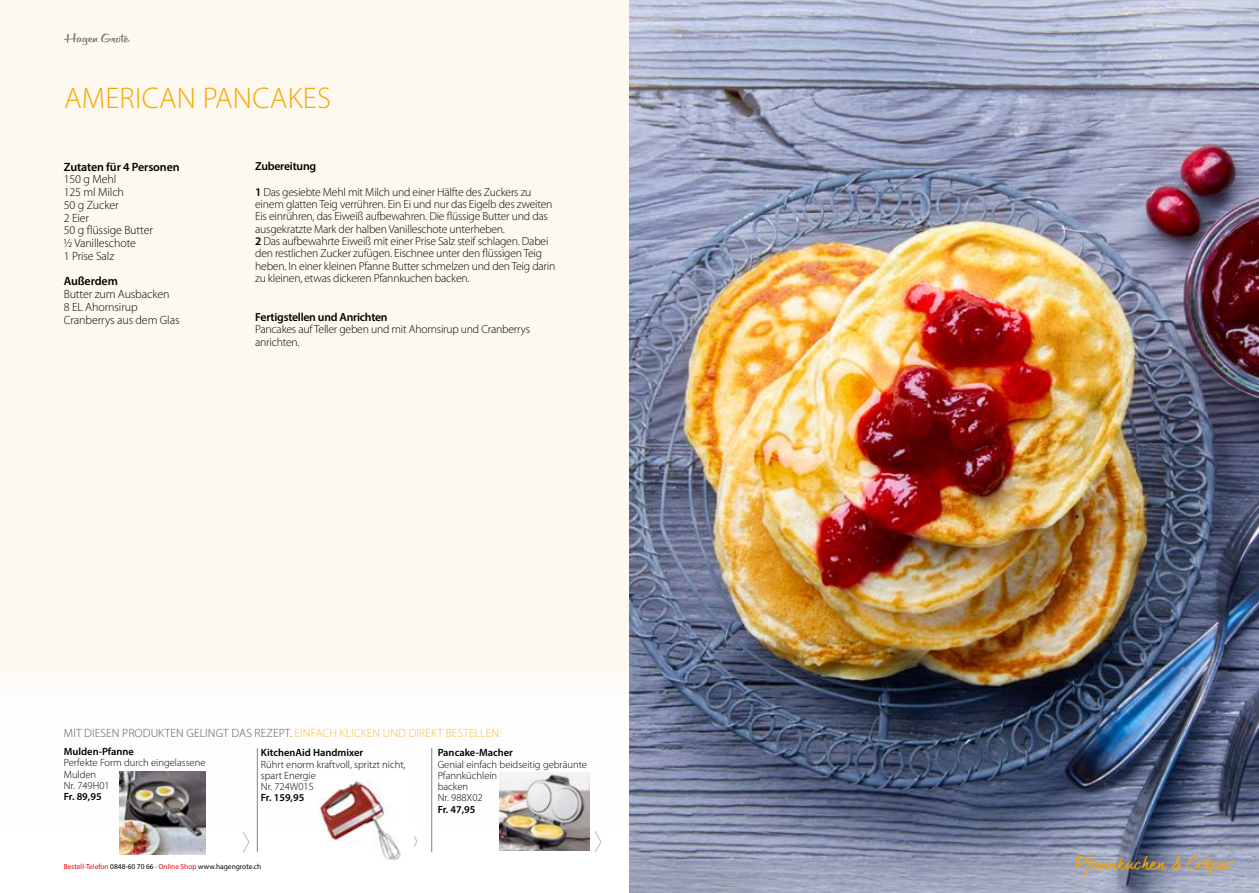
<style>
.page{position:relative;width:1259px;height:893px;background:#fff}
.page>*{position:absolute;margin:0;border:0;box-sizing:border-box;transform-origin:0 0}
.t1{font:300 30px "Myriad Pro";letter-spacing:.01em;color:#f7a600}
.t2{font:16.5px "dear Joe 6";letter-spacing:-.01em;color:#f7a600}
.t3{font:300 12px/12.8px "Myriad Pro";letter-spacing:-.01em;color:#000}
.t4{font:300 12px "Myriad Pro";letter-spacing:.01em;color:#575756}
.t5{font:600 12px "Myriad Pro";letter-spacing:-.01em;color:#000}
.t6{font:300 11.7px/12.3px "Myriad Pro";letter-spacing:-.02em;color:#000}
.t7{font:600 11.7px "Myriad Pro";letter-spacing:-.02em;color:#000}
.t8{font:300 10.5px/11.2px "Myriad Pro";color:#000}
.t9{font:600 10.5px "Myriad Pro";color:#000}
.t10{font:7.35px "Myriad Pro";color:#000}
.s1{font-weight:600}
.s2{color:#fab943}
.s3{color:#e30613}
</style>
<div class="page">
<div style="left:0;top:0;width:887px;height:893px;background:#fef9f0"></div>
<div style="left:0;top:663px;width:1259px;height:230px;background:#fff"></div>
<img style="left:629px;top:0;width:630px;height:893px">
<hr style="left:257px;top:748px;width:1px;height:104px;background:#7d8386">
<hr style="left:431px;top:748px;width:1px;height:104px;background:#7d8386">
<svg style="left:594px;top:831px;width:8px;height:22px"></svg>
<svg style="left:414px;top:835px;width:4px;height:13px"></svg>
<img style="left:499px;top:773px;width:90px;height:77px">
<svg style="left:242px;top:831px;width:8px;height:22px"></svg>
<img style="left:119px;top:772px;width:86px;height:82px">
<img style="left:319px;top:779px;width:82px;height:82px">
<svg style="left:64px;top:33px;width:66px;height:12px"></svg>
<h1 class="t1" style="left:64px;top:80px;width:269px">AMERICAN PANCAKES</h1>
<p class="t5" style="left:64px;top:159px;width:117px">Zutaten für 4 Personen</p>
<p class="t3" style="left:64px;top:173px;width:91px">150 g Mehl<br>125 ml Milch<br>50 g Zucker<br>2 Eier<br>50 g flüssige Butter ½ Vanilleschote<br>1 Prise Salz</p>
<p class="t5" style="left:64px;top:274px;width:56px">Außerdem</p>
<p class="t3" style="left:64px;top:288px;width:117px">Butter zum Ausbacken<br>8 EL Ahornsirup<br>Cranberrys aus dem Glas</p>
<p class="t6" style="left:255px;top:154px;width:278px;line-height:25.2px"><span class="s1">Zubereitung<br>1</span> Das gesiebte Mehl mit Milch und einer Hälfte des Zuckers zu</p>
<p class="t6" style="left:255px;top:198px;width:302px">einem glatten Teig verrühren. Ein Ei und nur das Eigelb des zweiten Eis einrühren, das Eiweiß aufbewahren. Die flüssige Butter und das ausgekratzte Mark der halben Vanilleschote unterheben.<br><span class="s1">2</span> Das aufbewahrte Eiweiß mit einer Prise Salz steif schlagen. Dabei den restlichen Zucker zufügen. Eischnee unter den flüssigen Teig heben. In einer kleinen Pfanne Butter schmelzen und den Teig darin zu kleinen, etwas dickeren Pfannkuchen backen.</p>
<p class="t7" style="left:255px;top:309px;width:134px">Fertigstellen und Anrichten</p>
<p class="t6" style="left:255px;top:323px;width:276px;line-height:12.8px">Pancakes auf Teller geben und mit Ahornsirup und Cranberrys anrichten.</p>
<p class="t4" style="left:64px;top:726px;width:439px">MIT DIESEN PRODUKTEN GELINGT DAS REZEPT. <span class="s2">EINFACH KLICKEN UND DIREKT BESTELLEN:</span></p>
<p class="t9" style="left:64px;top:745px;width:72px">Mulden-Pfanne</p>
<p class="t8" style="left:64px;top:757px;width:143px">Perfekte Form durch eingelassene<br>Mulden<br>Nr. 749H01</p>
<p class="t9" style="left:64px;top:790px;width:39px">Fr. 89,95</p>
<p class="t9" style="left:261px;top:746px;width:104px">KitchenAid Handmixer</p>
<p class="t8" style="left:261px;top:758px;width:146px">Rührt enorm kraftvoll, spritzt nicht, spart Energie<br>Nr. 724W01S</p>
<p class="t9" style="left:261px;top:791px;width:45px">Fr. 159,95</p>
<p class="t9" style="left:438px;top:746px;width:77px">Pancake-Macher</p>
<p class="t8" style="left:438px;top:758px;width:151px">Genial einfach beidseitig gebräunte<br>Pfannküchlein<br>backen<br>Nr. 988X02</p>
<p class="t9" style="left:438px;top:802px;width:39px">Fr. 47,95</p>
<p class="t10" style="left:64px;top:862px;width:199px"><span class="s3">Bestell-Telefon</span> 0848-60 70 66 · <span class="s3">Online Shop</span> www.hagengrote.ch</p>
<h2 class="t2" style="left:1075px;top:854px;width:160px">Pfannkuchen &amp; Crêpes</h2>
</div>
